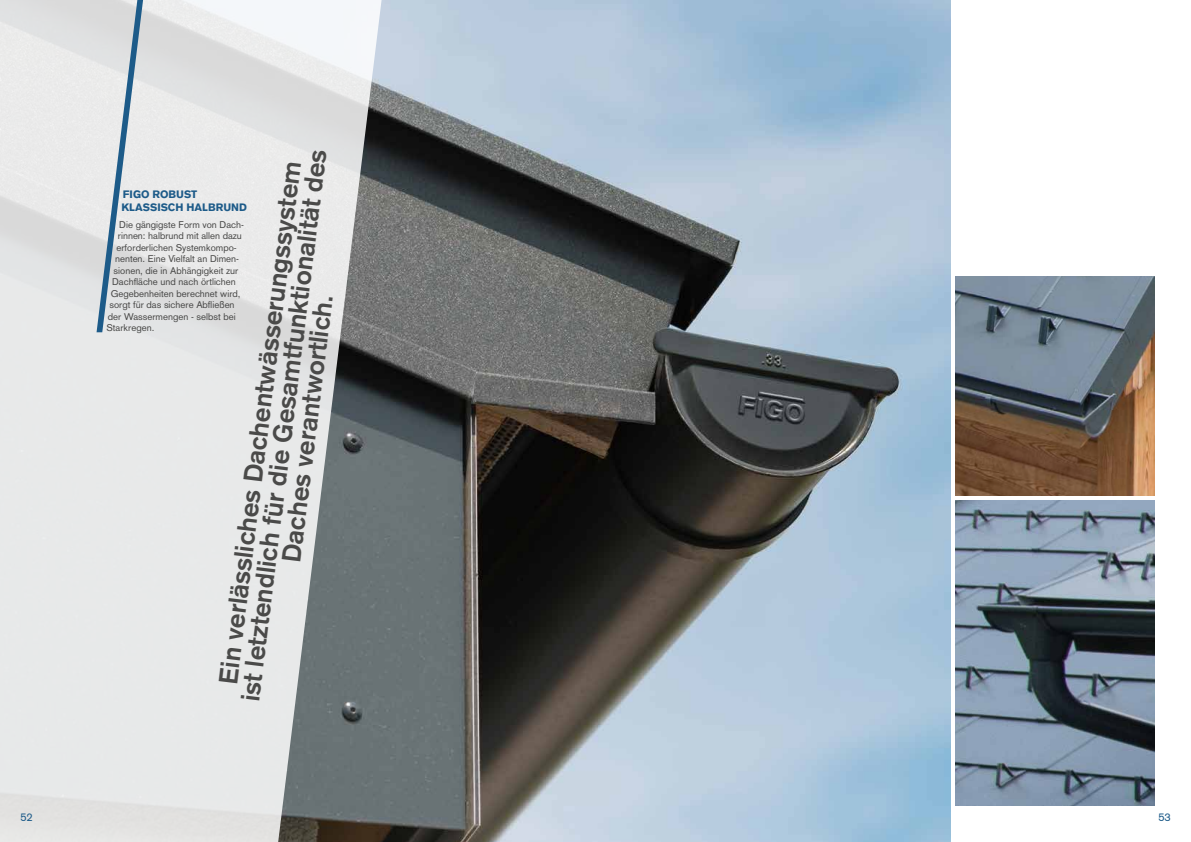
<style>
.page{position:relative;width:1191px;height:842px;background:#fff}
.page>*{position:absolute;margin:0;border:0;box-sizing:border-box;transform-origin:0 0}
.t1{font:700 26.2px/24px "Akzidenz Grotesk";color:#4a4a49;text-align:center}
.t2{font:11px "Akzidenz Grotesk";color:#1d5b89}
.t3{font:900 10.6px/12.7px "Akzidenz Grotesk";color:#1d5b89}
.t4{font:9.6px "Akzidenz Grotesk";color:#4a4a49}
</style>
<div class="page">
<img style="left:955px;top:276px;width:199px;height:219px">
<img style="left:955px;top:500px;width:199px;height:306px">
<img style="left:401px;top:0;width:549px;height:842px">
<svg style="left:0;top:0;width:401px;height:842px;background:#cccfcf"></svg>
<svg style="left:97px;top:0;width:123px;height:332px;background:#dbdee1"></svg>
<h1 class="t1" style="left:214px;top:697px;width:557px;rotate:-83deg">Ein verlässliches Dachentwässerungssystem ist letztendlich für die Gesamtfunktionalität des<br>Daches verantwortlich.</h1>
<p class="t3" style="left:121px;top:188px;width:127px">FIGO ROBUST<br>KLASSISCH HALBRUND</p>
<p class="t4" style="left:119px;top:219px;width:126px">Die gängigste Form von Dach-</p>
<p class="t4" style="left:118px;top:230px;width:125px">rinnen: halbrund mit allen dazu</p>
<p class="t4" style="left:116px;top:242px;width:122px">erforderlichen Systemkompo-</p>
<p class="t4" style="left:115px;top:253px;width:125px">nenten. Eine Vielfalt an Dimen-</p>
<p class="t4" style="left:114px;top:265px;width:126px">sionen, die in Abhängigkeit zur</p>
<p class="t4" style="left:112px;top:276px;width:125px">Dachfläche und nach örtlichen</p>
<p class="t4" style="left:111px;top:288px;width:131px">Gegebenheiten berechnet wird,</p>
<p class="t4" style="left:109px;top:299px;width:127px">sorgt für das sichere Abfließen</p>
<p class="t4" style="left:108px;top:311px;width:129px">der Wassermengen - selbst bei</p>
<p class="t4" style="left:107px;top:322px;width:49px">Starkregen.</p>
<p class="t2" style="left:20px;top:810px;width:14px">52</p>
<p class="t2" style="left:1158px;top:810px;width:14px">53</p>
</div>
